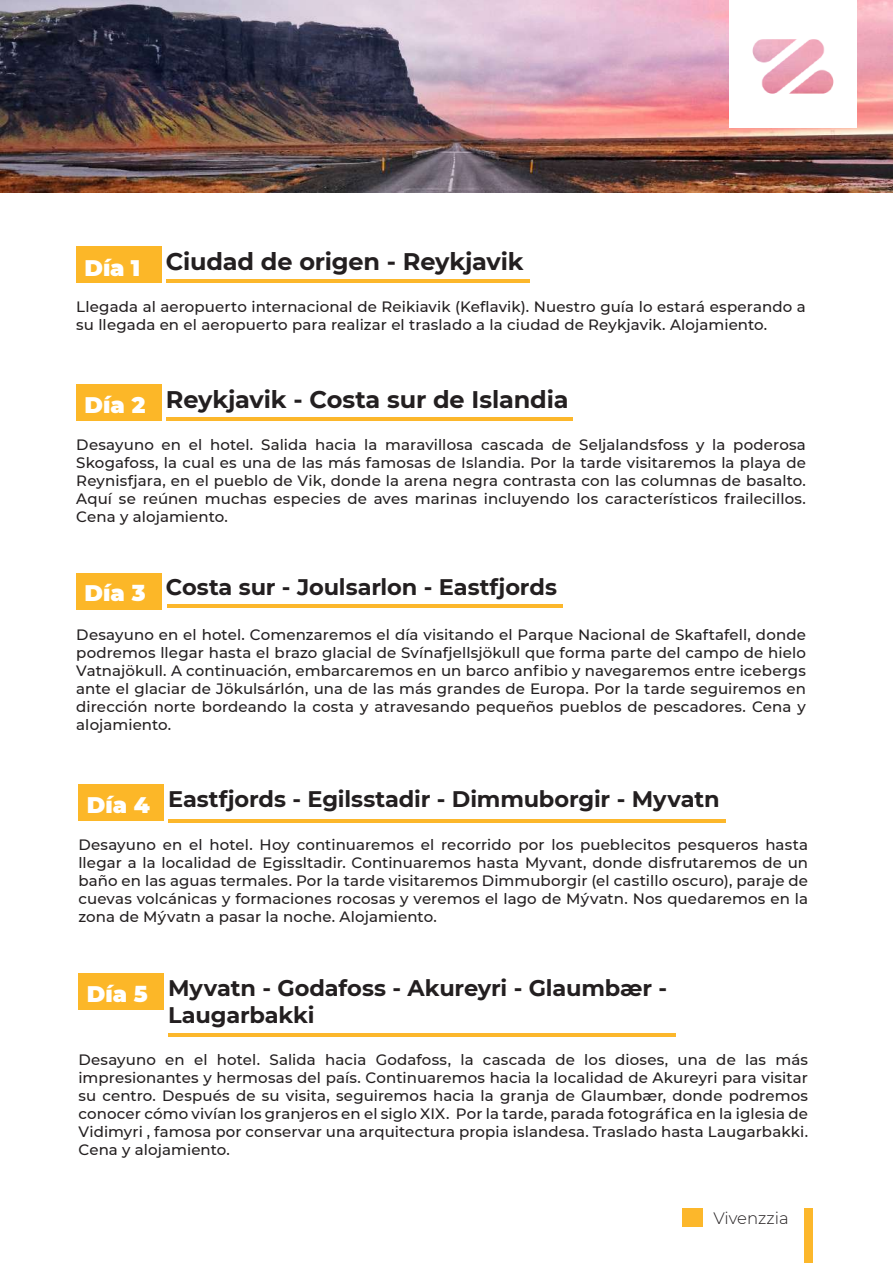
<style>
.page{position:relative;width:893px;height:1263px;background:#fff}
.page>*{position:absolute;margin:0;border:0;box-sizing:border-box;transform-origin:0 0}
.t1{font:700 24px "Montserrat";letter-spacing:-.005em;color:#231f20}
.t2{font:700 22.5px/27px "Montserrat";letter-spacing:-.005em;color:#231f20}
.t3{font:900 22.5px "Montserrat";color:#fff}
.t4{font:300 16.5px "Montserrat";color:#231f20}
.t5{font:500 15px/18px "Montserrat";letter-spacing:.01em;color:#231f20;text-align:justify}
.s1{font-weight:900;color:#fff}
</style>
<div class="page">
<img style="left:0;top:0;width:893px;height:193px">
<div style="left:76px;top:247px;width:85px;height:36px;background:#fcb728"></div>
<hr style="left:166px;top:279px;width:364px;height:4px;background:#fcb72b">
<div style="left:76px;top:385px;width:85px;height:36px;background:#fcb728"></div>
<hr style="left:166px;top:417px;width:406px;height:4px;background:#fcb72b">
<div style="left:76px;top:573px;width:85px;height:36px;background:#fcb728"></div>
<hr style="left:167px;top:604px;width:396px;height:4px;background:#fcb72b">
<div style="left:78px;top:785px;width:85px;height:36px;background:#fcb728"></div>
<hr style="left:169px;top:819px;width:557px;height:3px;background:#fcb72b">
<div style="left:78px;top:974px;width:85px;height:36px;background:#fcb728"></div>
<hr style="left:169px;top:1033px;width:507px;height:4px;background:#fcb72b">
<div style="left:804px;top:1208px;width:8px;height:55px;background:#fcb72b"></div>
<div style="left:682px;top:1208px;width:21px;height:18px;background:#fcb72b"></div>
<img style="left:729px;top:0;width:127px;height:128px">
<h1 class="t1" style="left:85px;top:244px;width:440px"><sub>Día</sub> <sub>1</sub> Ciudad de origen - Reykjavik</h1>
<p class="t5" style="left:76px;top:297px;width:731px">Llegada al aeropuerto internacional de Reikiavik (Keflavik). Nuestro guía lo estará esperando a su llegada en el aeropuerto para realizar el traslado a la ciudad de Reykjavik. Alojamiento.</p>
<h1 class="t1" style="left:85px;top:382px;width:485px"><sub>Día</sub> <sub>2</sub> Reykjavik - Costa sur de Islandia</h1>
<p class="t5" style="left:76px;top:435px;width:731px">Desayuno en el hotel. Salida hacia la maravillosa cascada de Seljalandsfoss y la poderosa Skogafoss, la cual es una de las más famosas de Islandia. Por la tarde visitaremos la playa de Reynisfjara, en el pueblo de Vik, donde la arena negra contrasta con las columnas de basalto.<br>Aquí se reúnen muchas especies de aves marinas incluyendo los característicos frailecillos.<br>Cena y alojamiento.</p>
<h2 class="t2" style="left:85px;top:572px;width:474px"><span class="s1">Día 3</span> Costa sur - Joulsarlon - Eastfjords</h2>
<p class="t5" style="left:76px;top:625px;width:731px">Desayuno en el hotel. Comenzaremos el día visitando el Parque Nacional de Skaftafell, donde podremos llegar hasta el brazo glacial de Svínafjellsjökull que forma parte del campo de hielo Vatnajökull. A continuación, embarcaremos en un barco anfibio y navegaremos entre icebergs ante el glaciar de Jökulsárlón, una de las más grandes de Europa. Por la tarde seguiremos en dirección norte bordeando la costa y atravesando pequeños pueblos de pescadores. Cena y alojamiento.</p>
<h2 class="t2" style="left:87px;top:784px;width:634px"><span class="s1">Día 4</span> Eastfjords - Egilsstadir - Dimmuborgir - Myvatn</h2>
<p class="t5" style="left:78px;top:835px;width:731px">Desayuno en el hotel. Hoy continuaremos el recorrido por los pueblecitos pesqueros hasta llegar a la localidad de Egissltadir. Continuaremos hasta Myvant, donde disfrutaremos de un baño en las aguas termales. Por la tarde visitaremos Dimmuborgir (el castillo oscuro), paraje de cuevas volcánicas y formaciones rocosas y veremos el lago de Mývatn. Nos quedaremos en la zona de Mývatn a pasar la noche. Alojamiento.</p>
<h2 class="t3" style="left:87px;top:977px;width:62px">Día 5</h2>
<h2 class="t2" style="left:168px;top:973px;width:500px">Myvatn - Godafoss - Akureyri - Glaumbær -<br>Laugarbakki</h2>
<p class="t5" style="left:78px;top:1050px;width:731px">Desayuno en el hotel. Salida hacia Godafoss, la cascada de los dioses, una de las más impresionantes y hermosas del país. Continuaremos hacia la localidad de Akureyri para visitar su centro. Después de su visita, seguiremos hacia la granja de Glaumbær, donde podremos conocer cómo vivían los granjeros en el siglo XIX. Por la tarde, parada fotográfica en la iglesia de Vidimyri , famosa por conservar una arquitectura propia islandesa. Traslado hasta Laugarbakki.<br>Cena y alojamiento.</p>
<p class="t4" style="left:713px;top:1207px;width:77px">Vivenzzia</p>
</div>
